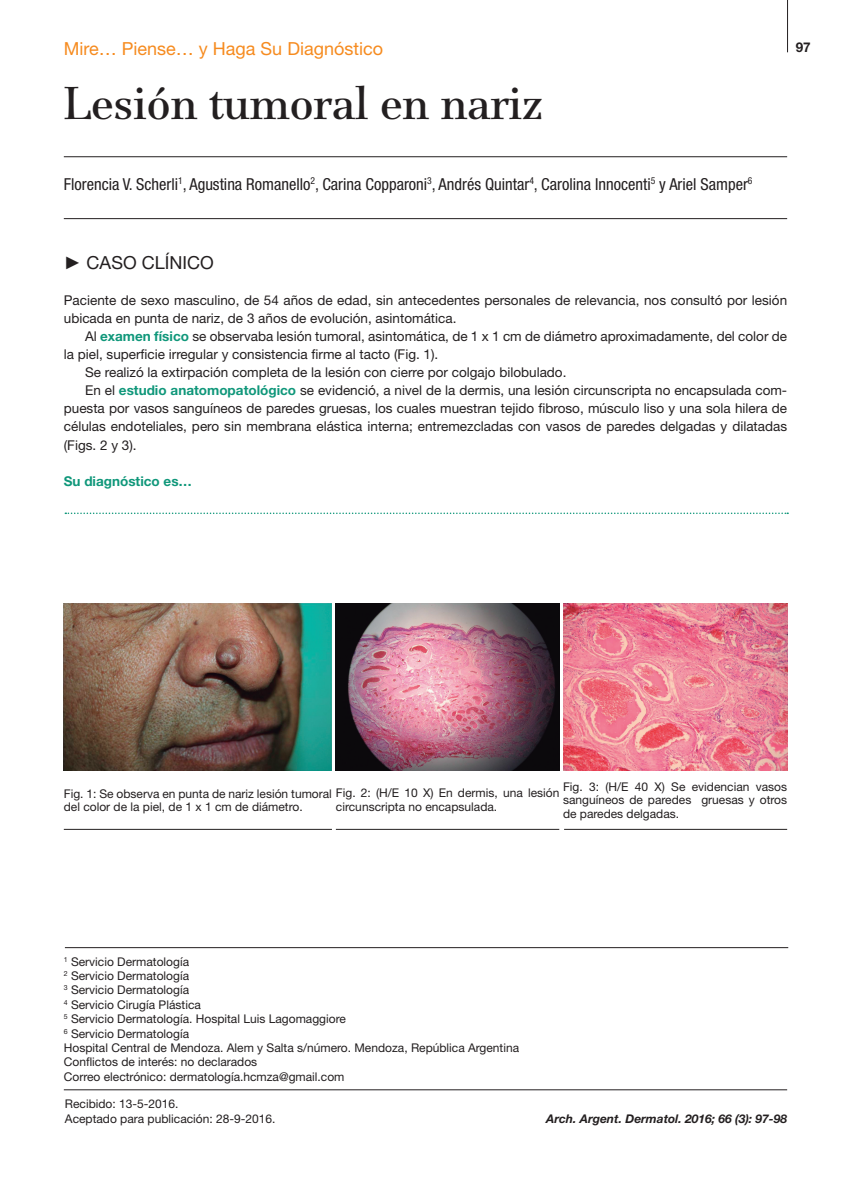
<style>
.page{position:relative;width:851px;height:1191px;background:#fff}
.page>*{position:absolute;margin:0;border:0;box-sizing:border-box;transform-origin:0 0}
.TITULO_ARTICULO{font:48px "Jamille ITC Std";color:#231f20}
.t1{font:18px "Helvetica Neue LT Std";color:#f68b1f}
.SUBTITULO_MAY{font:18px "Helvetica Neue LT Std";color:#231f20}
.AUTORES{font:condensed 16.5px "Helvetica Neue LT Std";color:#231f20}
.TEXTO_CON_TAB{font:13.5px/18px "Helvetica Neue LT Std";color:#231f20}
.TEXTO_CON_TAB-2{font:700 13.5px "Helvetica Neue LT Std";color:#0f977a}
.t2{font:700 13.5px "Helvetica Neue LT Std";color:#231f20}
.AUTORES_DATOS{font:12px "Helvetica Neue LT Std";color:#231f20}
.EPIGRAFES{font:12px/13.5px "Helvetica Neue LT Std";color:#231f20}
.CITA_ARTICULO{font:italic 700 12px "Helvetica Neue LT Std";color:#231f20}
.RECIBIDO{font:12px "Helvetica Neue LT Std";color:#231f20}
.s1{font-family:"Arial"}
.s2{font-weight:700;color:#0f977a}
</style>
<div class="page">
<hr style="left:787px;top:0;width:1px;height:52px;background:#231f20">
<hr style="left:64px;top:156px;width:723px;height:1px;background:#231f20">
<hr style="left:64px;top:218px;width:723px;height:1px;background:#231f20">
<hr style="left:65px;top:947px;width:723px;height:1px;background:#231f20">
<hr style="left:64px;top:1089px;width:723px;height:1px;background:#231f20">
<svg style="left:65px;top:512px;width:723px;height:2px"></svg>
<img style="left:64px;top:603px;width:268px;height:167px">
<img style="left:336px;top:603px;width:223px;height:167px">
<img style="left:563px;top:603px;width:224px;height:168px">
<hr style="left:64px;top:829px;width:268px;height:1px;background:#231f20">
<hr style="left:336px;top:829px;width:223px;height:1px;background:#231f20">
<hr style="left:564px;top:829px;width:223px;height:1px;background:#231f20">
<p class="t1" style="left:64px;top:38px;width:321px">Mire… Piense… y Haga Su Diagnóstico</p>
<p class="t2" style="left:795px;top:39px;width:17px">97</p>
<p class="TITULO_ARTICULO" style="left:64px;top:73px;width:480px">Lesión tumoral en nariz</p>
<p class="AUTORES" style="left:64px;top:175px;width:690px">Florencia V. Scherli<sup>1</sup>, Agustina Romanello<sup>2</sup>, Carina Copparoni<sup>3</sup>, Andrés Quintar<sup>4</sup>, Carolina Innocenti<sup>5</sup> y Ariel Samper<sup>6</sup></p>
<p class="SUBTITULO_MAY" style="left:64px;top:252px;width:151px"><span class="s1">►</span> CASO CLÍNICO</p>
<p class="TEXTO_CON_TAB" style="left:64px;top:291px;width:724px">Paciente de sexo masculino, de 54 años de edad, sin antecedentes personales de relevancia, nos consultó por lesión ubicada en punta de nariz, de 3 años de evolución, asintomática.</p>
<p class="TEXTO_CON_TAB" style="left:64px;top:327px;width:724px;text-indent:21px">Al <span class="s2">examen físico</span> se observaba lesión tumoral, asintomática, de 1 x 1 cm de diámetro aproximadamente, del color de la piel, superficie irregular y consistencia firme al tacto (Fig. 1).</p>
<p class="TEXTO_CON_TAB" style="left:85px;top:363px;width:483px">Se realizó la extirpación completa de la lesión con cierre por colgajo bilobulado.</p>
<p class="TEXTO_CON_TAB" style="left:64px;top:381px;width:724px;text-align:justify;text-indent:21px">En el <span class="s2">estudio anatomopatológico</span> se evidenció, a nivel de la dermis, una lesión circunscripta no encapsulada com&shy;puesta por vasos sanguíneos de paredes gruesas, los cuales muestran tejido fibroso, músculo liso y una sola hilera de células endoteliales, pero sin membrana elástica interna; entremezcladas con vasos de paredes delgadas y dilatadas (Figs. 2 y 3).</p>
<p class="TEXTO_CON_TAB-2" style="left:64px;top:472px;width:130px">Su diagnóstico es…</p>
<p class="EPIGRAFES" style="left:563px;top:779px;width:225px;text-align:justify">Fig. 3: (H/E 40 X) Se evidencian vasos sanguíneos de paredes gruesas y otros de paredes delgadas.</p>
<p class="EPIGRAFES" style="left:64px;top:786px;width:497px">Fig. 1: Se observa en punta de nariz lesión tumoral Fig. 2: (H/E 10 X) En dermis, una lesión del color de la piel, de 1 x 1 cm de diámetro.</p>
<p class="EPIGRAFES" style="left:336px;top:799px;width:163px">circunscripta no encapsulada.</p>
<p class="AUTORES_DATOS" style="left:64px;top:954px;width:127px"><sup>1</sup> Servicio Dermatología</p>
<p class="AUTORES_DATOS" style="left:64px;top:968px;width:127px"><sup>2</sup> Servicio Dermatología</p>
<p class="AUTORES_DATOS" style="left:64px;top:983px;width:127px"><sup>3</sup> Servicio Dermatología</p>
<p class="AUTORES_DATOS" style="left:64px;top:997px;width:138px"><sup>4</sup> Servicio Cirugía Plástica</p>
<p class="AUTORES_DATOS" style="left:64px;top:1011px;width:283px"><sup>5</sup> Servicio Dermatología. Hospital Luis Lagomaggiore</p>
<p class="AUTORES_DATOS" style="left:64px;top:1026px;width:127px"><sup>6</sup> Servicio Dermatología</p>
<p class="AUTORES_DATOS" style="left:64px;top:1040px;width:457px">Hospital Central de Mendoza. Alem y Salta s/número. Mendoza, República Argentina</p>
<p class="AUTORES_DATOS" style="left:64px;top:1055px;width:195px">Conflictos de interés: no declarados</p>
<p class="AUTORES_DATOS" style="left:64px;top:1069px;width:282px">Correo electrónico: dermatología.hcmza@gmail.com</p>
<p class="RECIBIDO" style="left:65px;top:1096px;width:115px">Recibido: 13-5-2016.</p>
<p class="EPIGRAFES" style="left:65px;top:1111px;width:212px">Aceptado para publicación: 28-9-2016.</p>
<p class="CITA_ARTICULO" style="left:546px;top:1111px;width:242px">Arch. Argent. Dermatol. 2016; 66 (3): 97-98</p>
</div>
